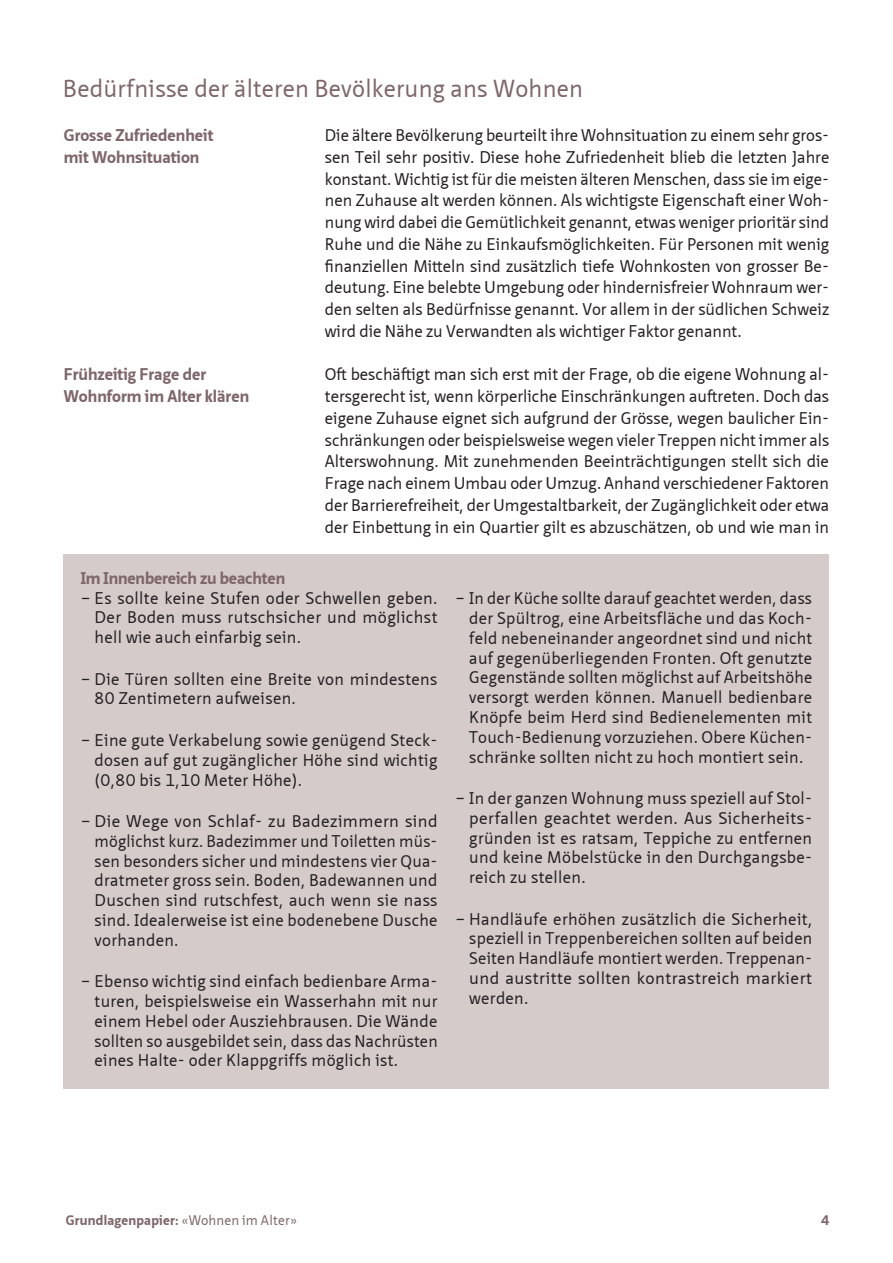
<style>
.page{position:relative;width:893px;height:1263px;background:#fff}
.page>*{position:absolute;margin:0;border:0;box-sizing:border-box;transform-origin:0 0}
.Untertitel{font:24px "Neue Sans Pro";letter-spacing:.01em;color:#7e666a}
.Position{font:16.5px/19.8px "Neue Sans Pro";letter-spacing:.02em;color:#231f20;text-align:justify}
.Aufzählung{font:16.5px/21.8px "Neue Sans Pro";color:#231f20;text-align:justify}
.Text{font:16.5px/21.8px "Neue Sans Pro";color:#231f20;text-align:justify}
.Text_bold_Spalte_links{font:700 16.5px/21.8px "Neue Sans Pro";color:#7e666a}
.Position_Titel{font:700 16.5px "Neue Sans Pro";letter-spacing:-.01em;color:#7e666a}
.t1{font:700 13.5px "Neue Sans Pro";letter-spacing:.015em;color:#7e666a}
.s1{font-weight:400}
</style>
<div class="page">
<div style="left:64px;top:554px;width:765px;height:535px;background:#d5cbcb"></div>
<p class="Untertitel" style="left:63px;top:73px;width:522px">Bedürfnisse der älteren Bevölkerung ans Wohnen</p>
<p class="Text_bold_Spalte_links" style="left:64px;top:124px;width:151px">Grosse Zufriedenheit mit Wohnsituation</p>
<p class="Text_bold_Spalte_links" style="left:64px;top:363px;width:187px">Frühzeitig Frage der<br>Wohnform im Alter klären</p>
<p class="Aufzählung" style="left:325px;top:124px;width:506px">Die ältere Bevölkerung beurteilt ihre Wohnsituation zu einem sehr gros&shy;sen Teil sehr positiv. Diese hohe Zufriedenheit blieb die letzten Jahre konstant. Wichtig ist für die meisten älteren Menschen, dass sie im eige&shy;nen Zuhause alt werden können. Als wichtigste Eigenschaft einer Woh&shy;nung wird dabei die Gemütlichkeit genannt, etwas weniger prioritär sind Ruhe und die Nähe zu Einkaufsmöglichkeiten. Für Personen mit wenig finanziellen Mitteln sind zusätzlich tiefe Wohnkosten von grosser Be&shy;deutung. Eine belebte Umgebung oder hindernisfreier Wohnraum wer&shy;den selten als Bedürfnisse genannt. Vor allem in der südlichen Schweiz wird die Nähe zu Verwandten als wichtiger Faktor genannt.</p>
<p class="Text" style="left:325px;top:363px;width:506px">Oft beschäftigt man sich erst mit der Frage, ob die eigene Wohnung al&shy;tersgerecht ist, wenn körperliche Einschränkungen auftreten. Doch das eigene Zuhause eignet sich aufgrund der Grösse, wegen baulicher Ein&shy;schränkungen oder beispielsweise wegen vieler Treppen nicht immer als Alterswohnung. Mit zunehmenden Beeinträchtigungen stellt sich die Frage nach einem Umbau oder Umzug. Anhand verschiedener Faktoren der Barrierefreiheit, der Umgestaltbarkeit, der Zugänglichkeit oder etwa der Einbettung in ein Quartier gilt es abzuschätzen, ob und wie man in</p>
<p class="Position_Titel" style="left:81px;top:567px;width:206px">Im Innenbereich zu beachten</p>
<p class="Position" style="left:95px;top:588px;width:344px;text-indent:-14px">– Es sollte keine Stufen oder Schwellen geben.<br>Der Boden muss rutschsicher und möglichst hell wie auch einfarbig sein.</p>
<p class="Position" style="left:95px;top:669px;width:344px;text-indent:-14px">– Die Türen sollten eine Breite von mindestens<br>80 Zentimetern aufweisen.</p>
<p class="Position" style="left:95px;top:730px;width:344px;text-indent:-14px">– Eine gute Verkabelung sowie genügend Steck&shy;dosen auf gut zugänglicher Höhe sind wichtig (0,80 bis 1,10 Meter Höhe).</p>
<p class="Position" style="left:95px;top:811px;width:345px;text-indent:-14px">– Die Wege von Schlaf- zu Badezimmern sind möglichst kurz. Badezimmer und Toiletten müs&shy;sen besonders sicher und mindestens vier Qua&shy;dratmeter gross sein. Boden, Badewannen und Duschen sind rutschfest, auch wenn sie nass sind. Idealerweise ist eine bodenebene Dusche vorhanden.</p>
<p class="Position" style="left:95px;top:971px;width:345px;text-indent:-14px">– Ebenso wichtig sind einfach bedienbare Arma&shy;turen, beispielsweise ein Wasserhahn mit nur einem Hebel oder Ausziehbrausen. Die Wände sollten so ausgebildet sein, dass das Nachrüsten eines Halte- oder Klappgriffs möglich ist.</p>
<p class="Position" style="left:469px;top:588px;width:345px;text-indent:-14px">– In der Küche sollte darauf geachtet werden, dass der Spültrog, eine Arbeitsfläche und das Koch&shy;feld nebeneinander angeordnet sind und nicht auf gegenüberliegenden Fronten. Oft genutzte Gegenstände sollten möglichst auf Arbeitshöhe versorgt werden können. Manuell bedienbare Knöpfe beim Herd sind Bedienelementen mit Touch-Bedienung vorzuziehen. Obere Küchen&shy;schränke sollten nicht zu hoch montiert sein.</p>
<p class="Position" style="left:469px;top:788px;width:344px;text-indent:-14px">– In der ganzen Wohnung muss speziell auf Stol&shy;perfallen geachtet werden. Aus Sicherheits&shy;gründen ist es ratsam, Teppiche zu entfernen und keine Möbelstücke in den Durchgangsbe&shy;reich zu stellen.</p>
<p class="Position" style="left:469px;top:909px;width:345px;text-indent:-14px">– Handläufe erhöhen zusätzlich die Sicherheit, speziell in Treppenbereichen sollten auf beiden Seiten Handläufe montiert werden. Treppenan&shy;und austritte sollten kontrastreich markiert werden.</p>
<p class="t1" style="left:66px;top:1211px;width:233px">Grundlagenpapier: <span class="s1">«Wohnen im Alter»</span></p>
<p class="t1" style="left:821px;top:1211px;width:10px">4</p>
</div>
